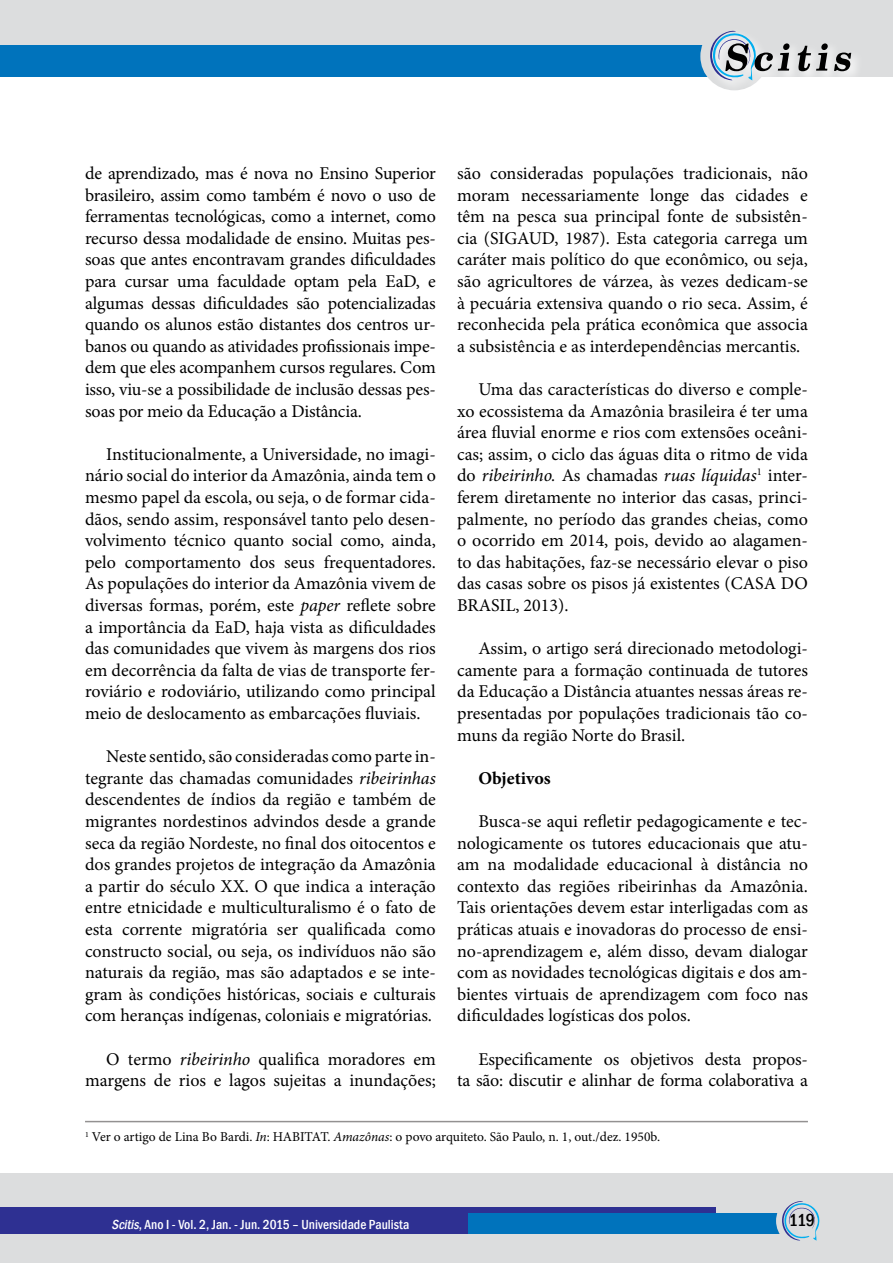
<style>
.page{position:relative;width:893px;height:1263px;background:#fff}
.page>*{position:absolute;margin:0;border:0;box-sizing:border-box;transform-origin:0 0}
.t1{font:18px/21.6px "Minion Pro";letter-spacing:-.005em;color:#000;text-align:justify}
.t2{font:700 18px "Minion Pro";color:#000}
.t3{font:500 condensed 18px "Franklin Gothic";color:#000}
.t4{font:13.5px "Minion Pro";color:#000}
.t5{font:500 condensed 13.5px "Franklin Gothic";color:#fff}
.s1{font-style:italic}
</style>
<div class="page">
<div style="left:0;top:0;width:893px;height:77px;background:#dcddde"></div>
<div style="left:0;top:45px;width:733px;height:32px;background:#0073bc"></div>
<div style="left:0;top:1174px;width:893px;height:89px;background:#dcddde"></div>
<div style="left:0;top:1208px;width:715px;height:26px;background:#2e3092"></div>
<div style="left:468px;top:1214px;width:312px;height:20px;background:#0073bc"></div>
<div style="left:700px;top:22px;width:68px;height:68px;background:#dcddde;border-radius:50%"></div>
<svg style="left:776px;top:1201px;width:44px;height:40px"></svg>
<div style="left:706px;top:27px;width:158px;height:66px;background:#fff;opacity:.75"></div>
<svg style="left:834px;top:53px;width:17px;height:18px"></svg>
<svg style="left:798px;top:43px;width:30px;height:28px"></svg>
<svg style="left:709px;top:30px;width:81px;height:50px"></svg>
<hr style="left:85px;top:1121px;width:723px;height:1px;background:#939191">
<p class="t1" style="left:85px;top:162px;width:352px">de aprendizado, mas é nova no Ensino Superior brasileiro, assim como também é novo o uso de ferramentas tecnológicas, como a internet, como recurso dessa modalidade de ensino. Muitas pes&shy;soas que antes encontravam grandes dificuldades para cursar uma faculdade optam pela EaD, e algumas dessas dificuldades são potencializadas quando os alunos estão distantes dos centros ur&shy;banos ou quando as atividades profissionais impe&shy;dem que eles acompanhem cursos regulares. Com isso, viu-se a possibilidade de inclusão dessas pes&shy;soas por meio da Educação a Distância.</p>
<p class="t1" style="left:85px;top:443px;width:352px;text-indent:21px">Institucionalmente, a Universidade, no imagi&shy;nário social do interior da Amazônia, ainda tem o mesmo papel da escola, ou seja, o de formar cida&shy;dãos, sendo assim, responsável tanto pelo desen&shy;volvimento técnico quanto social como, ainda, pelo comportamento dos seus frequentadores.<br>As populações do interior da Amazônia vivem de diversas formas, porém, este <span class="s1">paper</span> reflete sobre a importância da EaD, haja vista as dificuldades das comunidades que vivem às margens dos rios em decorrência da falta de vias de transporte fer&shy;roviário e rodoviário, utilizando como principal meio de deslocamento as embarcações fluviais.</p>
<p class="t1" style="left:85px;top:746px;width:352px;text-indent:21px">Neste sentido, são consideradas como parte in&shy;tegrante das chamadas comunidades <span class="s1">ribeirinhas </span>descendentes de índios da região e também de migrantes nordestinos advindos desde a grande seca da região Nordeste, no final dos oitocentos e dos grandes projetos de integração da Amazônia a partir do século XX. O que indica a interação entre etnicidade e multiculturalismo é o fato de esta corrente migratória ser qualificada como constructo social, ou seja, os indivíduos não são naturais da região, mas são adaptados e se inte&shy;gram às condições históricas, sociais e culturais com heranças indígenas, coloniais e migratórias.</p>
<p class="t1" style="left:85px;top:1048px;width:352px;text-align:right">O termo <span class="s1">ribeirinho</span> qualifica moradores em margens de rios e lagos sujeitas a inundações;</p>
<p class="t1" style="left:457px;top:162px;width:352px">são consideradas populações tradicionais, não moram necessariamente longe das cidades e têm na pesca sua principal fonte de subsistên&shy;cia (SIGAUD, 1987). Esta categoria carrega um caráter mais político do que econômico, ou seja, são agricultores de várzea, às vezes dedicam-se à pecuária extensiva quando o rio seca. Assim, é reconhecida pela prática econômica que associa a subsistência e as interdependências mercantis.</p>
<p class="t1" style="left:457px;top:378px;width:352px;text-indent:21px">Uma das características do diverso e comple&shy;xo ecossistema da Amazônia brasileira é ter uma área fluvial enorme e rios com extensões oceâni&shy;cas; assim, o ciclo das águas dita o ritmo de vida do <span class="s1">ribeirinho.</span> As chamadas <span class="s1">ruas líquidas</span><sup>1</sup> inter&shy;ferem diretamente no interior das casas, princi&shy;palmente, no período das grandes cheias, como o ocorrido em 2014, pois, devido ao alagamen&shy;to das habitações, faz-se necessário elevar o piso das casas sobre os pisos já existentes (CASA DO BRASIL, 2013).</p>
<p class="t1" style="left:457px;top:638px;width:352px;text-indent:21px">Assim, o artigo será direcionado metodologi&shy;camente para a formação continuada de tutores da Educação a Distância atuantes nessas áreas re&shy;presentadas por populações tradicionais tão co&shy;muns da região Norte do Brasil.</p>
<p class="t2" style="left:478px;top:765px;width:74px">Objetivos</p>
<p class="t1" style="left:457px;top:810px;width:352px;text-indent:21px">Busca-se aqui refletir pedagogicamente e tec&shy;nologicamente os tutores educacionais que atu&shy;am na modalidade educacional à distância no contexto das regiões ribeirinhas da Amazônia.<br>Tais orientações devem estar interligadas com as práticas atuais e inovadoras do processo de ensi&shy;no-aprendizagem e, além disso, devam dialogar com as novidades tecnológicas digitais e dos am&shy;bientes virtuais de aprendizagem com foco nas dificuldades logísticas dos polos.</p>
<p class="t1" style="left:457px;top:1048px;width:352px;text-align:right">Especificamente os objetivos desta propos-<br>ta são: discutir e alinhar de forma colaborativa a</p>
<p class="t4" style="left:85px;top:1128px;width:577px"><sup>1</sup> Ver o artigo de Lina Bo Bardi. <span class="s1">In</span>: HABITAT. <span class="s1">Amazônas</span>: o povo arquiteto. São Paulo, n. 1, out./dez. 1950b.</p>
<p class="t5" style="left:111px;top:1215px;width:299px"><span class="s1">Scitis</span>, Ano I - Vol. 2, Jan. - Jun. 2015 – Universidade Paulista</p>
<p class="t3" style="left:789px;top:1208px;width:28px">119</p>
</div>
